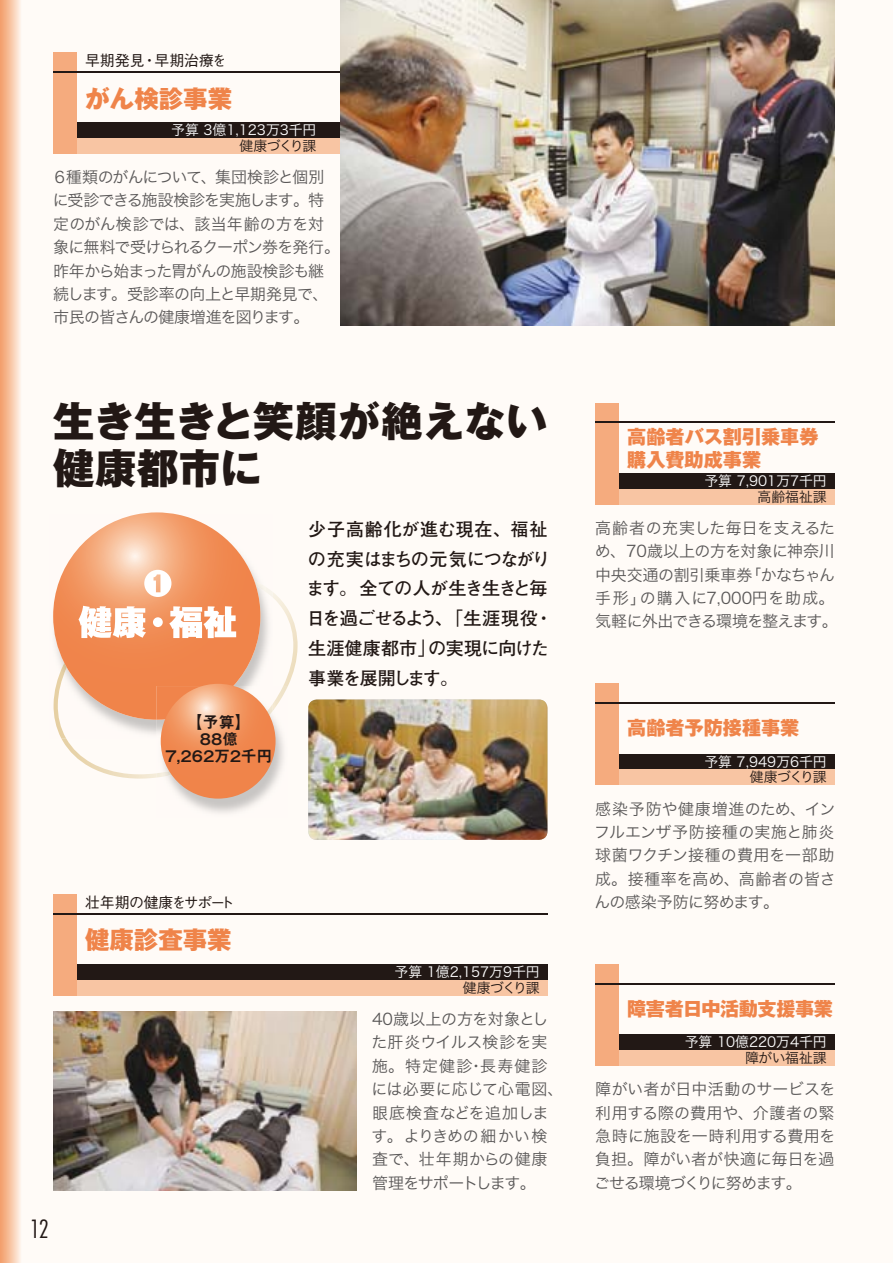
<style>
.page{position:relative;width:893px;height:1263px;background:#fffbf7}
.page>*{position:absolute;margin:0;border:0;box-sizing:border-box;transform-origin:0 0}
.t1{font:800 41.4px/46.8px "Gothic MB101 Pro";letter-spacing:.01em;color:#221815}
.t2{font:800 24.45px "Gothic MB101 Pro";color:#ef844a}
.t3{font:300 condensed 24.45px "Futura";color:#221815}
.t4{font:800 19.2px/22.4px "Gothic MB101 Pro";color:#ef844a}
.t5{font:800 19.2px "Gothic MB101 Pro";letter-spacing:-.02em;color:#ef844a}
.t6{font:700 18px/29.7px "Futo Go B101 Pro";letter-spacing:-.025em;color:#221815}
.t7{font:15.9px/23.4px "Hira Kaku Pro W3";letter-spacing:-.015em;color:#595757;text-align:justify}
.t8{font:15.9px/23.4px "Hira Kaku Pro W3";letter-spacing:-.05em;color:#595757}
.t9{font:15.9px/17px "Midashi Go Pro MB31";letter-spacing:-.16em;color:#221815;text-align:center}
.t10{font:500 14.85px "Gothic BBB Pro";letter-spacing:-.055em;color:#221815}
.t11{font:500 14.85px "Gothic BBB Pro";color:#221815}
.t12{font:13.8px "Hira Kaku Pro W3";color:#fff}
.t13{font:13.8px "Hira Kaku Pro W3";letter-spacing:-.04em;color:#221815}
</style>
<div class="page">
<svg style="left:0;top:0;width:21px;height:1263px;background:#f7c2a0"></svg>
<div style="left:69px;top:122px;width:287px;height:16px;background:#221815"></div>
<div style="left:69px;top:138px;width:287px;height:16px;background:#f8c5a3"></div>
<div style="left:53px;top:52px;width:24px;height:102px;background:#f5ab7e"></div>
<hr style="left:53px;top:71px;width:303px;height:1px;background:#221815">
<div style="left:611px;top:754px;width:223px;height:16px;background:#221815"></div>
<div style="left:611px;top:473px;width:223px;height:16px;background:#221815"></div>
<div style="left:69px;top:964px;width:478px;height:16px;background:#221815"></div>
<div style="left:611px;top:1034px;width:223px;height:16px;background:#221815"></div>
<div style="left:611px;top:770px;width:223px;height:15px;background:#f8c5a3"></div>
<div style="left:611px;top:489px;width:223px;height:15px;background:#f8c5a3"></div>
<div style="left:69px;top:980px;width:478px;height:15px;background:#f8c5a3"></div>
<div style="left:611px;top:1050px;width:223px;height:16px;background:#f8c5a3"></div>
<div style="left:595px;top:684px;width:24px;height:101px;background:#f5ab7e"></div>
<div style="left:595px;top:403px;width:24px;height:101px;background:#f5ab7e"></div>
<div style="left:53px;top:894px;width:24px;height:101px;background:#f5ab7e"></div>
<div style="left:595px;top:964px;width:24px;height:102px;background:#f5ab7e"></div>
<img style="left:53px;top:1011px;width:303px;height:180px">
<img style="left:340px;top:0;width:494px;height:325px">
<hr style="left:595px;top:702px;width:239px;height:1px;background:#221815">
<hr style="left:595px;top:422px;width:239px;height:1px;background:#221815">
<hr style="left:53px;top:913px;width:494px;height:1px;background:#221815">
<hr style="left:595px;top:983px;width:239px;height:2px;background:#221815">
<div style="left:161px;top:684px;width:115px;height:115px;background:#f0844a;border-radius:57px"></div>
<svg style="left:53px;top:512px;width:245px;height:266px"></svg>
<img style="left:308px;top:699px;width:239px;height:141px">
<p class="t11" style="left:85px;top:49px;width:143px">早期発見・早期治療を</p>
<h2 class="t2" style="left:85px;top:78px;width:149px">がん検診事業</h2>
<p class="t12" style="left:171px;top:118px;width:147px">予算 3億1,123万3千円</p>
<p class="t13" style="left:240px;top:133px;width:78px">健康づくり課</p>
<p class="t8" style="left:52px;top:164px;width:290px">６種類のがんについて、集団検診と個別に受診できる施設検診を実施します。特定のがん検診では、該当年齢の方を対象に無料で受けられるクーポン券を発行。昨年から始まった胃がんの施設検診も継続します。受診率の向上と早期発見で、市民の皆さんの健康増進を図ります。</p>
<h1 class="t1" style="left:53px;top:393px;width:496px">生き生きと笑顔が絶えない健康都市に</h1>
<p class="t9" style="left:163px;top:711px;width:111px">【予算】<br>８８億<br>７,２６２万２千円</p>
<p class="t6" style="left:306px;top:512px;width:248px">少子高齢化が進む現在、福祉の充実はまちの元気につながります。全ての人が生き生きと毎日を過ごせるよう、「生涯現役・生涯健康都市」の実現に向けた事業を展開します。</p>
<p class="t10" style="left:85px;top:891px;width:151px">壮年期の健康をサポート</p>
<h2 class="t2" style="left:85px;top:919px;width:148px">健康診査事業</h2>
<h2 class="t3" style="left:30px;top:1213px;width:21px">12</h2>
<p class="t12" style="left:394px;top:960px;width:147px">予算 1億2,157万9千円</p>
<p class="t13" style="left:463px;top:975px;width:78px">健康づくり課</p>
<p class="t7" style="left:371px;top:1006px;width:193px;text-align:left">40歳以上の方を対象とした肝炎ウイルス検診を実施｡特定健診･長寿健診には必要に応じて心電図、眼底検査などを追加します｡よりきめの細かい検査で､壮年期からの健康管理をサポートします｡</p>
<p class="t4" style="left:627px;top:423px;width:193px">高齢者バス割引乗車券購入費助成事業</p>
<p class="t12" style="left:704px;top:468px;width:124px">予算 7,901万7千円</p>
<p class="t13" style="left:757px;top:484px;width:71px">高齢福祉課</p>
<p class="t7" style="left:595px;top:515px;width:242px;text-align:left">高齢者の充実した毎日を支えるため､ 70歳以上の方を対象に神奈川中央交通の割引乗車券｢かなちゃん手形｣の購入に7,000円を助成｡気軽に外出できる環境を整えます｡</p>
<p class="t4" style="left:627px;top:714px;width:174px">高齢者予防接種事業</p>
<p class="t12" style="left:704px;top:749px;width:124px">予算 7,949万6千円</p>
<p class="t13" style="left:750px;top:765px;width:78px">健康づくり課</p>
<p class="t7" style="left:594px;top:796px;width:243px">感染予防や健康増進のため、インフルエンザ予防接種の実施と肺炎球菌ワクチン接種の費用を一部助成｡接種率を高め、高齢者の皆さんの感染予防に努めます｡</p>
<p class="t5" style="left:627px;top:993px;width:207px">障害者日中活動支援事業</p>
<p class="t12" style="left:685px;top:1030px;width:143px">予算 10億220万4千円</p>
<p class="t13" style="left:745px;top:1045px;width:83px">障がい福祉課</p>
<p class="t7" style="left:594px;top:1076px;width:243px">障がい者が日中活動のサービスを利用する際の費用や、介護者の緊急時に施設を一時利用する費用を負担。障がい者が快適に毎日を過ごせる環境づくりに努めます。</p>
</div>
